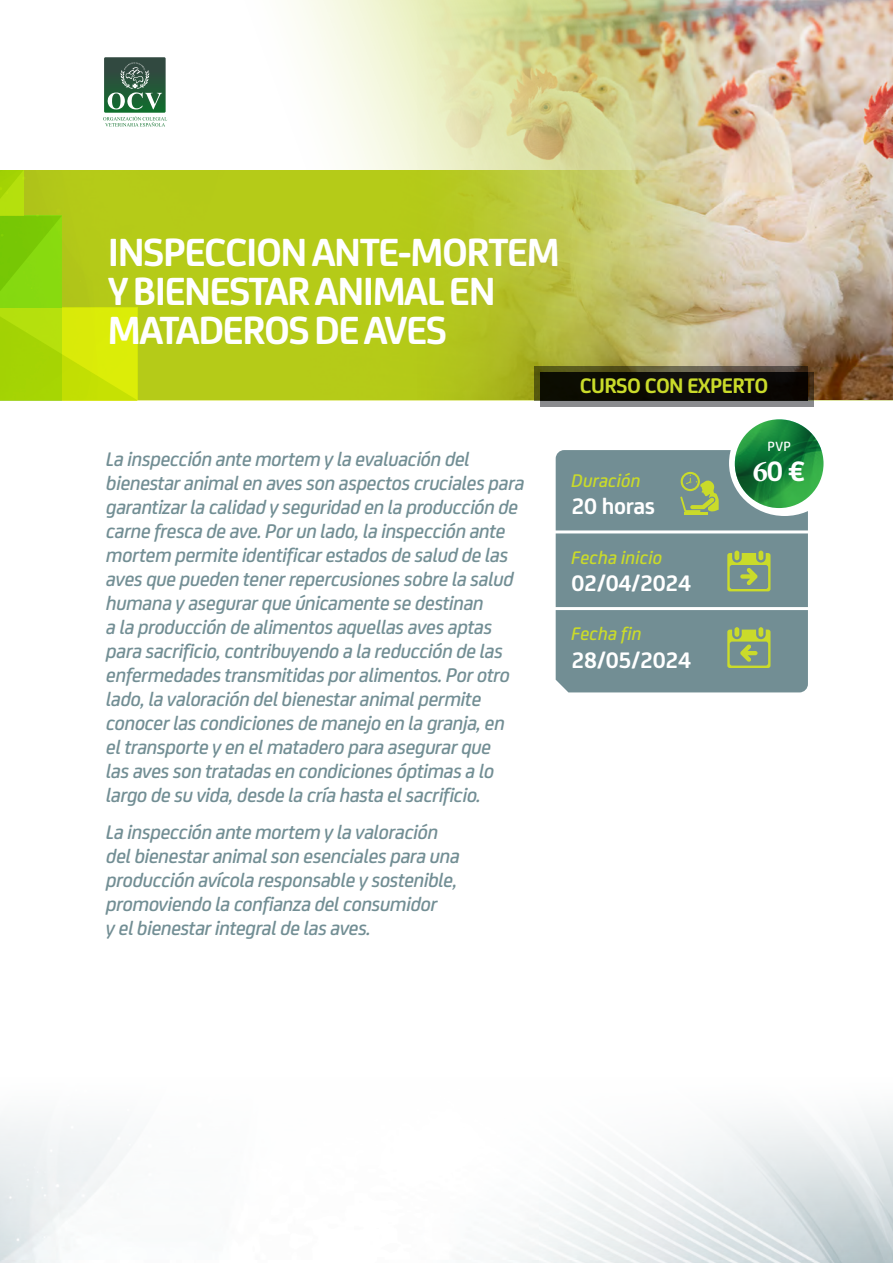
<style>
.page{position:relative;width:893px;height:1263px;background:#fff}
.page>*{position:absolute;margin:0;border:0;box-sizing:border-box;transform-origin:0 0}
.Titulo{font:700 42px/39px "FS Joey";letter-spacing:-.035em;color:#fff}
.Precio{font:700 30px "FS Joey";color:#fff}
.Datos{font:700 24px "FS Joey";letter-spacing:-.015em;color:#fff}
.Pastilla_curso{font:700 22.5px "FS Joey";letter-spacing:-.03em;color:#cadb2a}
.Resumen{font:italic 500 21px/24px "FS Joey";letter-spacing:-.02em;color:#728e94}
.t1{font:italic 500 19.5px "FS Joey";color:#cadb2a}
.t2{font:500 14.25px "FS Joey";color:#fff}
.s1{font-family:"Minion Pro"}
</style>
<div class="page">
<div style="left:556px;top:450px;width:252px;height:242px;background:#728e94"></div>
<img style="left:0;top:1111px;width:893px;height:152px">
<div style="left:729px;top:410px;width:111px;height:106px;background:#fff;border-radius:50%"></div>
<hr style="left:553px;top:530px;width:258px;height:3px;background:#fff">
<hr style="left:553px;top:607px;width:259px;height:3px;background:#fff">
<hr style="left:684px;top:513px;width:24px;height:2px;background:#cadb2a">
<svg style="left:680px;top:472px;width:39px;height:40px;background:#91a96d"></svg>
<div style="left:734px;top:551px;width:5px;height:9px;background:#cadb2a;border-radius:2px"></div>
<div style="left:758px;top:551px;width:5px;height:9px;background:#cadb2a;border-radius:2px"></div>
<svg style="left:727px;top:553px;width:43px;height:38px;background:#99b063"></svg>
<div style="left:734px;top:627px;width:5px;height:10px;background:#cadb2a;border-radius:2px"></div>
<div style="left:758px;top:627px;width:5px;height:10px;background:#cadb2a;border-radius:2px"></div>
<svg style="left:727px;top:630px;width:43px;height:38px;background:#99b063"></svg>
<img style="left:735px;top:419px;width:88px;height:89px">
<div style="left:137px;top:170px;width:270px;height:230px;background:#b5cb18"></div>
<svg style="left:106px;top:0;width:301px;height:170px"></svg>
<svg style="left:0;top:170px;width:137px;height:230px;background:#afd40e"></svg>
<svg style="left:103px;top:57px;width:64px;height:69px"></svg>
<img style="left:407px;top:0;width:486px;height:400px">
<svg style="left:534px;top:366px;width:274px;height:34px;background:#5b5631"></svg>
<svg style="left:540px;top:372px;width:274px;height:34px;background:#71706f"></svg>
<div style="left:540px;top:372px;width:268px;height:28px;background:#0c0c04"></div>
<p class="Titulo" style="left:108px;top:230px;width:453px">INSPECCION ANTE-MORTEM<br>Y BIENESTAR ANIMAL EN<br>MATADEROS DE AVES</p>
<p class="Pastilla_curso" style="left:580px;top:369px;width:190px">CURSO CON EXPERTO</p>
<p class="Resumen" style="left:106px;top:445px;width:420px">La inspección ante mortem y la evaluación del bienestar animal en aves son aspectos cruciales para garantizar la calidad y seguridad en la producción de carne fresca de ave. Por un lado, la inspección ante mortem permite identificar estados de salud de las aves que pueden tener repercusiones sobre la salud humana y asegurar que únicamente se destinan<br>a la producción de alimentos aquellas aves aptas para sacrificio, contribuyendo a la reducción de las enfermedades transmitidas por alimentos. Por otro lado, la valoración del bienestar animal permite conocer las condiciones de manejo en la granja, en el transporte y en el matadero para asegurar que<br>las aves son tratadas en condiciones óptimas a lo largo de su vida, desde la cría hasta el sacrificio.</p>
<p class="Resumen" style="left:106px;top:818px;width:355px">La inspección ante mortem y la valoración del bienestar animal son esenciales para una producción avícola responsable y sostenible, promoviendo la confianza del consumidor<br>y el bienestar integral de las aves.</p>
<p class="t1" style="left:572px;top:466px;width:71px">Duración</p>
<p class="Datos" style="left:572px;top:488px;width:85px">20 horas</p>
<p class="t1" style="left:572px;top:543px;width:92px">Fecha inicio</p>
<p class="Datos" style="left:572px;top:565px;width:121px">02/04/2024</p>
<p class="t1" style="left:572px;top:619px;width:72px">Fecha fin</p>
<p class="Datos" style="left:572px;top:642px;width:121px">28/05/2024</p>
<p class="t2" style="left:767px;top:436px;width:25px">PVP</p>
<p class="Precio" style="left:753px;top:449px;width:53px"><span class="s1">6</span>0 €</p>
</div>
